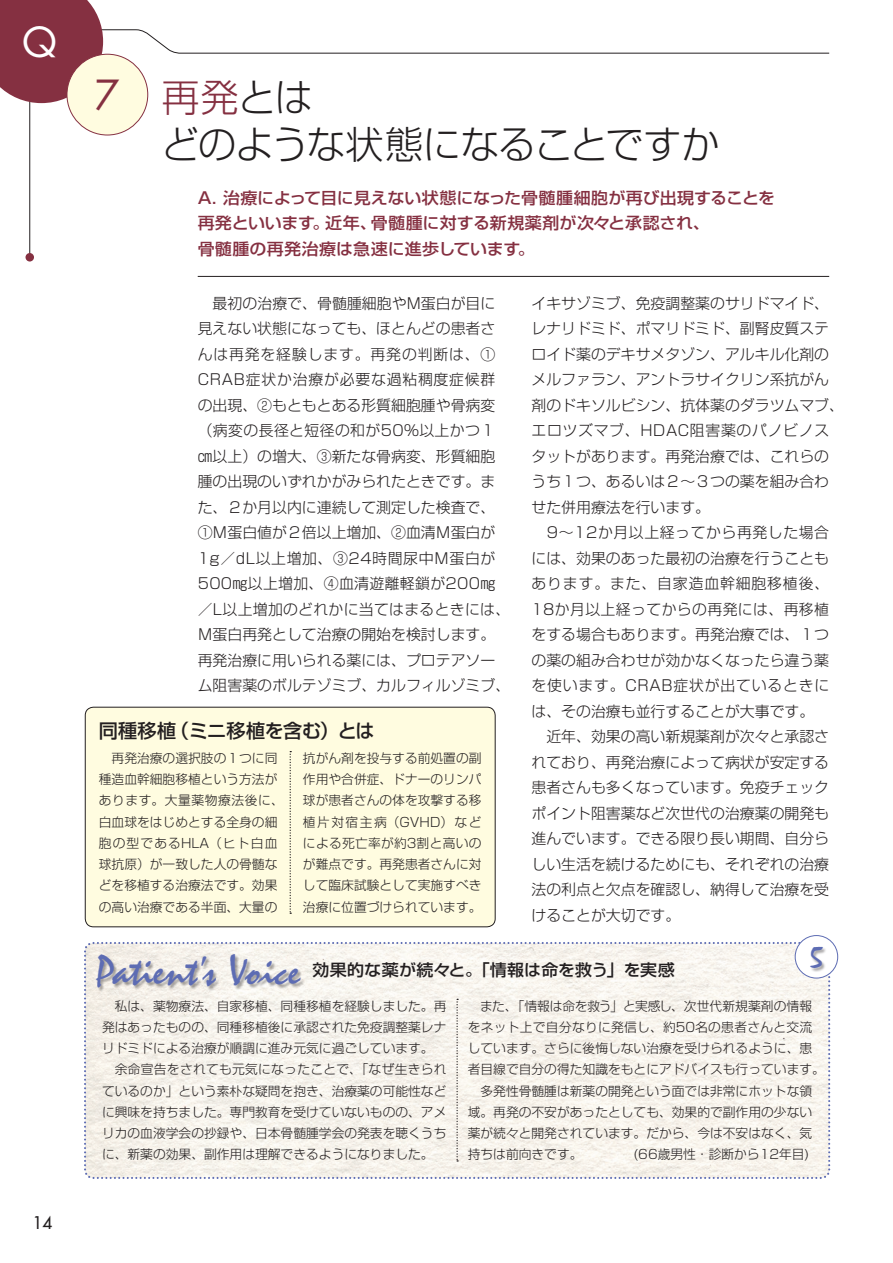
<style>
.page{position:relative;width:893px;height:1263px;background:#fff}
.page>*{position:absolute;margin:0;border:0;box-sizing:border-box;transform-origin:0 0}
.t1{font:40.35px "Mistral";color:#5d6cb3}
.t2{font:40.35px "Futura";color:#853041}
.t3{font:40.35px "Futura";color:#fff}
.t4{font:300 38.25px/46.8px "Shin Go Pro";letter-spacing:-.02em;color:#231f20}
.t5{font:29.7px "Mistral";color:#5d6cb3}
.t6{font:500 19.2px "Shin Go Pro";letter-spacing:-.005em;color:#231f20}
.t7{font:16.95px "Futura";color:#231f20}
.t8{font:500 16.2px/25.5px "Shin Go Pro";letter-spacing:-.005em;color:#853041;scale:1.05 1}
.t9{font:500 16.2px "Shin Go Pro";letter-spacing:.01em;color:#231f20;scale:1.05 1}
.t10{font:300 14.85px/25.5px "Shin Go Pro";color:#231f20}
.t11{font:300 12.75px/21.3px "Shin Go Pro";color:#231f20;text-align:justify}
.t12{font:300 12.75px "Shin Go Pro";letter-spacing:.02em;color:#231f20}
.s1{color:#853041}
.s2{font-family:"Adobe Caslon Pro";font-weight:600;font-style:italic}
</style>
<div class="page">
<svg style="left:29px;top:29px;width:801px;height:226px"></svg>
<div style="left:0;top:0;width:103px;height:103px;background:#853041"></div>
<div style="left:67px;top:54px;width:81px;height:81px;background:#fffce0;border-radius:50%"></div>
<div style="left:67px;top:54px;width:81px;height:81px;border:1px solid #853041;border-radius:50%"></div>
<div style="left:26px;top:253px;width:8px;height:8px;background:#853041;border-radius:50%"></div>
<hr style="left:198px;top:276px;width:631px;height:1px;background:#231f20">
<div style="left:85px;top:707px;width:410px;height:220px;background:#fffce0;border-radius:8px"></div>
<div style="left:85px;top:707px;width:410px;height:220px;border:1px solid #231f20;border-radius:8px"></div>
<svg style="left:290px;top:751px;width:1px;height:163px"></svg>
<svg style="left:795px;top:935px;width:43px;height:43px"></svg>
<div style="left:795px;top:935px;width:43px;height:43px;border:1px solid #5d6cb3;border-radius:50%"></div>
<svg style="left:84px;top:941px;width:747px;height:238px"></svg>
<h1 class="t3" style="left:22px;top:14px;width:36px">Q</h1>
<p class="t7" style="left:33px;top:1212px;width:21px">14</p>
<h1 class="t2" style="left:95px;top:67px;width:26px">7</h1>
<h2 class="t4" style="left:162px;top:70px;width:560px"><span class="s1">再発</span>とは<br>どのような状態になることですか</h2>
<p class="t8" style="left:198px;top:183px;width:551px">A．治療によって目に見えない状態になった骨髄腫細胞が再び出現することを再発といいます。近年、骨髄腫に対する新規薬剤が次々と承認され、<br>骨髄腫の再発治療は急速に進歩しています。</p>
<p class="t10" style="left:198px;top:288px;width:314px">　最初の治療で、骨髄腫細胞やM蛋白が目に見えない状態になっても、ほとんどの患者さんは再発を経験します。再発の判断は、①<br>CRAB症状か治療が必要な過粘稠度症候群の出現、②もともとある形質細胞腫や骨病変（病変の長径と短径の和が50％以上かつ１㎝以上）の増大、③新たな骨病変、形質細胞腫の出現のいずれかがみられたときです。また、２か月以内に連続して測定した検査で、<br>①М蛋白値が２倍以上増加、②血清М蛋白が<br>1g／dL以上増加、③24時間尿中М蛋白が<br>500㎎以上増加、④血清遊離軽鎖が200㎎／L以上増加のどれかに当てはまるときには、<br>М蛋白再発として治療の開始を検討します。再発治療に用いられる薬には、プロテアソーム阻害薬のボルテゾミブ、カルフィルゾミブ、</p>
<p class="t6" style="left:99px;top:714px;width:278px">同種移植（ミニ移植を含む）とは</p>
<p class="t11" style="left:99px;top:746px;width:186px;text-align:left">　再発治療の選択肢の１つに同種造血幹細胞移植という方法があります。大量薬物療法後に、白血球をはじめとする全身の細胞の型であるHLA（ヒト白血球抗原）が一致した人の骨髄などを移植する治療法です。効果の高い治療である半面、大量の</p>
<p class="t11" style="left:303px;top:746px;width:180px">抗がん剤を投与する前処置の副作用や合併症、ドナーのリンパ球が患者さんの体を攻撃する移植片対宿主病（GVHD）などによる死亡率が約3割と高いのが難点です。再発患者さんに対して臨床試験として実施すべき治療に位置づけられています。</p>
<p class="t10" style="left:531px;top:288px;width:314px">イキサゾミブ、免疫調整薬のサリドマイド、レナリドミド、ポマリドミド、副腎皮質ステロイド薬のデキサメタゾン、アルキル化剤のメルファラン、アントラサイクリン系抗がん剤のドキソルビシン、抗体薬のダラツムマブ、エロツズマブ、HDAC阻害薬のパノビノスタットがあります。再発治療では、これらのうち１つ、あるいは２～３つの薬を組み合わせた併用療法を行います。<br>　9〜12か月以上経ってから再発した場合には、効果のあった最初の治療を行うこともあります。また、自家造血幹細胞移植後、<br>18か月以上経ってからの再発には、再移植をする場合もあります。再発治療では、１つの薬の組み合わせが効かなくなったら違う薬を使います。CRAB症状が出ているときには、その治療も並行することが大事です。<br>　近年、効果の高い新規薬剤が次々と承認されており、再発治療によって病状が安定する患者さんも多くなっています。免疫チェックポイント阻害薬など次世代の治療薬の開発も進んでいます。できる限り長い期間、自分らしい生活を続けるためにも、それぞれの治療法の利点と欠点を確認し、納得して治療を受けることが大切です。</p>
<h1 class="t1" style="left:96px;top:948px;width:205px">Patient<span class="s2">'</span>s Voice</h1>
<h3 class="t5" style="left:810px;top:940px;width:14px">5</h3>
<p class="t9" style="left:313px;top:956px;width:347px">効果的な薬が続々と。「情報は命を救う」を実感</p>
<p class="t11" style="left:102px;top:993px;width:346px;text-indent:13px">私は、薬物療法、自家移植、同種移植を経験しました。再発はあったものの、同種移植後に承認された免疫調整薬レナリドミドによる治療が順調に進み元気に過ごしています。</p>
<p class="t11" style="left:102px;top:1057px;width:346px;text-indent:13px">余命宣告をされても元気になったことで、「なぜ生きられているのか」という素朴な疑問を抱き、治療薬の可能性などに興味を持ちました。専門教育を受けていないものの、アメリカの血液学会の抄録や、日本骨髄腫学会の発表を聴くうちに、新薬の効果、副作用は理解できるようになりました。</p>
<p class="t11" style="left:480px;top:993px;width:334px">また、「情報は命を救う」と実感し、次世代新規薬剤の情報</p>
<p class="t12" style="left:468px;top:1016px;width:346px">をネット上で自分なりに発信し、約50名の患者さんと交流</p>
<p class="t11" style="left:468px;top:1036px;width:346px">しています。さらに後悔しない治療を受けられるように、患</p>
<p class="t11" style="left:468px;top:1057px;width:359px">者目線で自分の得た知識をもとにアドバイスも行っています。</p>
<p class="t11" style="left:480px;top:1078px;width:333px">多発性骨髄腫は新薬の開発という面では非常にホットな領</p>
<p class="t11" style="left:468px;top:1100px;width:346px">域。再発の不安があったとしても、効果的で副作用の少ない</p>
<p class="t11" style="left:468px;top:1121px;width:346px">薬が続々と開発されています。だから、今は不安はなく、気</p>
<p class="t11" style="left:468px;top:1142px;width:343px">持ちは前向きです。　　　　(66歳男性・診断から12年目)</p>
</div>
